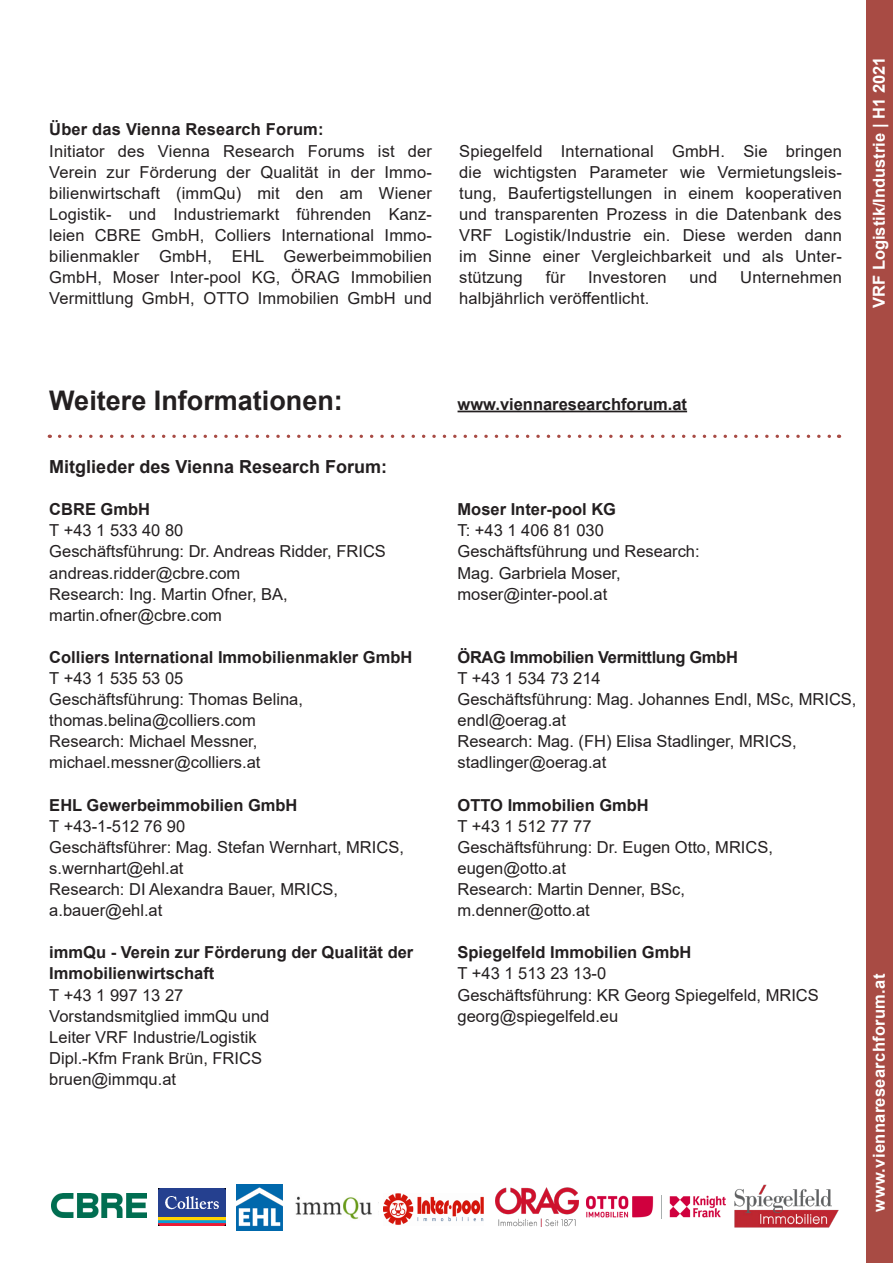
<style>
.page{position:relative;width:893px;height:1263px;background:#fff}
.page>*{position:absolute;margin:0;border:0;box-sizing:border-box;transform-origin:0 0}
.t1{font:700 27px "Arial";color:#231f20}
.t2{font:700 18px "Arial";color:#231f20}
.t3{font:16.5px/21.1px "Arial";color:#231f20}
.t4{font:700 16.5px/21.1px "Arial";color:#231f20}
.t5{font:700 16.5px/21.1px "Arial";letter-spacing:-.02em;color:#231f20}
.t6{font:700 16.5px "Arial";color:#fff}
.t7{font:700 16.5px "Arial";letter-spacing:.02em;color:#fff}
.s1{font-weight:400}
</style>
<div class="page">
<div style="left:866px;top:0;width:27px;height:1263px;background:#a84b44"></div>
<svg style="left:60px;top:435px;width:779px;height:3px"></svg>
<img style="left:51px;top:1194px;width:96px;height:24px">
<img style="left:587px;top:1196px;width:138px;height:23px">
<img style="left:734px;top:1184px;width:105px;height:44px">
<img style="left:295px;top:1196px;width:84px;height:24px">
<img style="left:496px;top:1187px;width:83px;height:39px">
<img style="left:159px;top:1188px;width:67px;height:38px">
<img style="left:237px;top:1185px;width:46px;height:45px">
<img style="left:383px;top:1194px;width:100px;height:31px">
<hr style="left:458px;top:411px;width:229px;height:1px;background:#231f20">
<p class="t4" style="left:49px;top:119px;width:276px">Über das Vienna Research Forum:</p>
<p class="t3" style="left:49px;top:140px;width:384px;text-align:justify">Initiator des Vienna Research Forums ist der Verein zur Förderung der Qualität in der Immo&shy;bilienwirtschaft (immQu) mit den am Wiener Logistik- und Industriemarkt führenden Kanz&shy;leien CBRE GmbH, Colliers International Immo&shy;bilienmakler GmbH, EHL Gewerbeimmobilien GmbH, Moser Inter-pool KG, ÖRAG Immobilien Vermittlung GmbH, OTTO Immobilien GmbH und</p>
<p class="t3" style="left:459px;top:140px;width:384px;text-align:justify">Spiegelfeld International GmbH. Sie bringen die wichtigsten Parameter wie Vermietungsleis&shy;tung, Baufertigstellungen in einem kooperativen und transparenten Prozess in die Datenbank des VRF Logistik/Industrie ein. Diese werden dann im Sinne einer Vergleichbarkeit und als Unter&shy;stützung</p>
<p class="t3" style="left:546px;top:267px;width:21px">für</p>
<p class="t3" style="left:588px;top:267px;width:80px">Investoren</p>
<p class="t3" style="left:690px;top:267px;width:29px">und</p>
<p class="t3" style="left:740px;top:267px;width:103px">Unternehmen</p>
<p class="t3" style="left:459px;top:288px;width:192px">halbjährlich veröffentlicht.</p>
<p class="t6" style="left:867px;top:308px;width:253px;rotate:-90deg">VRF Logistik/Industrie | H1 2021</p>
<p class="t1" style="left:49px;top:381px;width:295px">Weitere Informationen:</p>
<p class="t2" style="left:49px;top:454px;width:339px">Mitglieder des Vienna Research Forum:</p>
<p class="t4" style="left:49px;top:499px;width:102px">CBRE GmbH</p>
<p class="t3" style="left:49px;top:520px;width:136px">T +43 1 533 40 80</p>
<p class="t3" style="left:49px;top:541px;width:338px">Geschäftsführung: Dr. Andreas Ridder, FRICS</p>
<p class="t3" style="left:49px;top:562px;width:192px">andreas.ridder@cbre.com</p>
<p class="t3" style="left:49px;top:583px;width:240px">Research: Ing. Martin Ofner, BA,</p>
<p class="t3" style="left:49px;top:604px;width:174px">martin.ofner@cbre.com</p>
<p class="t4" style="left:49px;top:647px;width:365px">Colliers International Immobilienmakler GmbH</p>
<p class="t3" style="left:49px;top:667px;width:255px">T +43 1 535 53 05<br>Geschäftsführung: Thomas Belina, thomas.belina@colliers.com</p>
<p class="t3" style="left:49px;top:731px;width:213px">Research: Michael Messner, michael.messner@colliers.at</p>
<p class="t4" style="left:49px;top:794px;width:250px">EHL Gewerbeimmobilien GmbH</p>
<p class="t3" style="left:49px;top:815px;width:356px">T +43-1-512 76 90<br>Geschäftsführer: Mag. Stefan Wernhart, MRICS, s.wernhart@ehl.at</p>
<p class="t3" style="left:49px;top:878px;width:290px">Research: DI Alexandra Bauer, MRICS, a.bauer@ehl.at</p>
<p class="t4" style="left:49px;top:942px;width:365px">immQu - Verein zur Förderung der Qualität der<br>Immobilienwirtschaft</p>
<p class="t3" style="left:49px;top:984px;width:136px">T +43 1 997 13 27</p>
<p class="t3" style="left:49px;top:1005px;width:222px">Vorstandsmitglied immQu und<br>Leiter VRF Industrie/Logistik</p>
<p class="t3" style="left:49px;top:1047px;width:214px">Dipl.-Kfm Frank Brün, FRICS bruen@immqu.at</p>
<p class="t4" style="left:458px;top:393px;width:231px">www.viennaresearchforum.at</p>
<p class="t4" style="left:458px;top:499px;width:160px">Moser Inter-pool KG</p>
<p class="t3" style="left:458px;top:520px;width:148px">T: +43 1 406 81 030</p>
<p class="t3" style="left:458px;top:541px;width:244px">Geschäftsführung und Research:<br>Mag. Garbriela Moser,</p>
<p class="t3" style="left:458px;top:583px;width:151px">moser@inter-pool.at</p>
<p class="t5" style="left:458px;top:647px;width:282px">ÖRAG Immobilien Vermittlung GmbH<br><span class="s1">T +43 1 534 73 214</span></p>
<p class="t3" style="left:458px;top:689px;width:400px">Geschäftsführung: Mag. Johannes Endl, MSc, MRICS, endl@oerag.at</p>
<p class="t3" style="left:458px;top:731px;width:341px">Research: Mag. (FH) Elisa Stadlinger, MRICS, stadlinger@oerag.at</p>
<p class="t4" style="left:458px;top:794px;width:193px">OTTO Immobilien GmbH</p>
<p class="t3" style="left:458px;top:815px;width:317px">T +43 1 512 77 77<br>Geschäftsführung: Dr. Eugen Otto, MRICS, eugen@otto.at</p>
<p class="t3" style="left:458px;top:878px;width:229px">Research: Martin Denner, BSc, m.denner@otto.at</p>
<p class="t4" style="left:458px;top:942px;width:235px">Spiegelfeld Immobilien GmbH</p>
<p class="t3" style="left:458px;top:963px;width:150px">T +43 1 513 23 13-0</p>
<p class="t3" style="left:458px;top:984px;width:363px">Geschäftsführung: KR Georg Spiegelfeld, MRICS</p>
<p class="t3" style="left:458px;top:1005px;width:162px">georg@spiegelfeld.eu</p>
<p class="t7" style="left:867px;top:1211px;width:239px;rotate:-90deg">www.viennaresearchforum.at</p>
</div>
